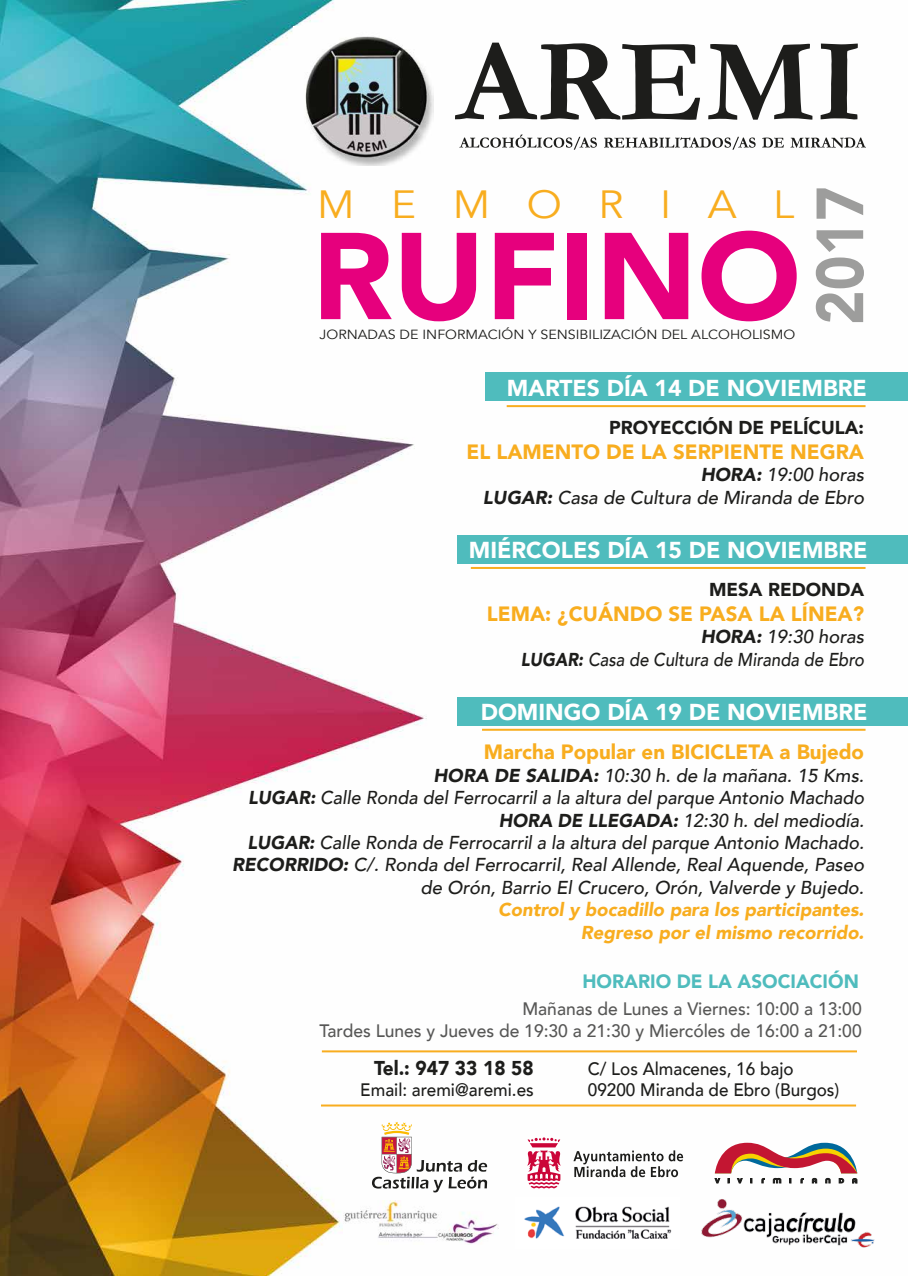
<style>
.page{position:relative;width:908px;height:1276px;background:#fff}
.page>*{position:absolute;margin:0;border:0;box-sizing:border-box;transform-origin:0 0}
.t1{font:900 121.8px "Avenir";color:#e6007d}
.t2{font:900 65.8px "Avenir";color:#9d9d9c;scale:.89 1}
.t3{font:39.3px "Avenir";letter-spacing:.87em;color:#f8ad1f;scale:1.07 1}
.t4{font:900 23px "Avenir";color:#fff}
.t5{font:900 20.6px "Avenir";color:#f8ad1f}
.t6{font:900 20px "Avenir";color:#1d1d1b;scale:.95 1}
.t7{font:900 19.2px "Avenir";color:#4fbcbd}
.t8{font:italic 500 18.7px/22.4px "Avenir";color:#1d1d1b;text-align:right}
.t9{font:italic 900 18.7px/22.4px "Avenir";color:#f8ad1f;text-align:right}
.t10{font:900 18.7px "Avenir";color:#1d1d1b}
.t11{font:500 18px/21.6px "Avenir";color:#575756;text-align:right}
.t12{font:500 18px/21px "Avenir";color:#1d1d1b;scale:.95 1}
.t13{font:13.2px "Avenir";color:#1d1d1b;scale:1.07 1}
.s1{font-weight:900}
</style>
<div class="page">
<img style="left:0;top:0;width:866px;height:1276px">
<div style="left:485px;top:372px;width:422px;height:29px;background:#4fbcbd"></div>
<div style="left:457px;top:535px;width:450px;height:29px;background:#4fbcbd"></div>
<div style="left:457px;top:697px;width:450px;height:29px;background:#4fbcbd"></div>
<img style="left:293px;top:27px;width:140px;height:139px">
<svg style="left:459px;top:135px;width:137px;height:15px"></svg>
<svg style="left:603px;top:137px;width:152px;height:13px"></svg>
<svg style="left:761px;top:138px;width:22px;height:10px"></svg>
<svg style="left:790px;top:138px;width:75px;height:10px"></svg>
<svg style="left:455px;top:43px;width:244px;height:77px"></svg>
<svg style="left:708px;top:44px;width:104px;height:76px"></svg>
<svg style="left:820px;top:44px;width:37px;height:75px"></svg>
<hr style="left:506px;top:405px;width:359px;height:2px;background:#f8ad1f">
<hr style="left:470px;top:567px;width:395px;height:2px;background:#f8ad1f">
<hr style="left:482px;top:729px;width:383px;height:2px;background:#f8ad1f">
<svg style="left:372px;top:1121px;width:115px;height:71px"></svg>
<svg style="left:527px;top:1137px;width:33px;height:51px"></svg>
<svg style="left:573px;top:1150px;width:109px;height:27px"></svg>
<svg style="left:714px;top:1142px;width:142px;height:41px"></svg>
<img style="left:690px;top:1186px;width:185px;height:73px">
<img style="left:515px;top:1197px;width:164px;height:51px">
<img style="left:343px;top:1201px;width:155px;height:43px">
<hr style="left:322px;top:1050px;width:534px;height:2px;background:#f8ad1f">
<hr style="left:321px;top:1104px;width:534px;height:2px;background:#f8ad1f">
<h3 class="t3" style="left:317px;top:181px;width:447px">MEMORIAL</h3>
<h1 class="t1" style="left:312px;top:172px;width:490px">RUFINO</h1>
<p class="t13" style="left:319px;top:327px;width:446px">JORNADAS DE INFORMACIÓN Y SENSIBILIZACIÓN DEL ALCOHOLISMO</p>
<h2 class="t2" style="left:783px;top:325px;width:157px;rotate:-90deg">2017</h2>
<p class="t4" style="left:506px;top:368px;width:361px">MARTES DÍA 14 DE NOVIEMBRE</p>
<p class="t10" style="left:608px;top:412px;width:256px">PROYECCIÓN DE PELÍCULA:</p>
<p class="t5" style="left:466px;top:434px;width:399px">EL LAMENTO DE LA SERPIENTE NEGRA</p>
<p class="t8" style="left:483px;top:464px;width:382px"><span class="s1">HORA:</span> 19:00 horas<br><span class="s1">LUGAR:</span> Casa de Cultura de Miranda de Ebro</p>
<p class="t4" style="left:468px;top:530px;width:400px">MIÉRCOLES DÍA 15 DE NOVIEMBRE</p>
<p class="t10" style="left:708px;top:573px;width:156px">MESA REDONDA</p>
<p class="t5" style="left:486px;top:596px;width:378px">LEMA: ¿CUÁNDO SE PASA LA LÍNEA?</p>
<p class="t8" style="left:520px;top:626px;width:344px"><span class="s1">HORA:</span> 19:30 horas<br><span class="s1">LUGAR:</span> Casa de Cultura de Miranda de Ebro</p>
<p class="t4" style="left:480px;top:692px;width:388px">DOMINGO DÍA 19 DE NOVIEMBRE</p>
<p class="t5" style="left:483px;top:734px;width:381px">Marcha Popular en BICICLETA a Bujedo</p>
<p class="t8" style="left:232px;top:764px;width:633px"><span class="s1">HORA DE SALIDA:</span> 10:30 h. de la mañana. 15 Kms.<br><span class="s1">LUGAR:</span> Calle Ronda del Ferrocarril a la altura del parque Antonio Machado <span class="s1">HORA DE LLEGADA:</span> 12:30 h. del mediodía.<br><span class="s1">LUGAR:</span> Calle Ronda de Ferrocarril a la altura del parque Antonio Machado.<br><span class="s1">RECORRIDO:</span> C/. Ronda del Ferrocarril, Real Allende, Real Aquende, Paseo de Orón, Barrio El Crucero, Orón, Valverde y Bujedo.</p>
<p class="t9" style="left:498px;top:898px;width:367px">Control y bocadillo para los participantes.<br>Regreso por el mismo recorrido.</p>
<p class="t7" style="left:582px;top:965px;width:278px">HORARIO DE LA ASOCIACIÓN</p>
<p class="t11" style="left:319px;top:997px;width:543px">Mañanas de Lunes a Viernes: 10:00 a 13:00<br>Tardes Lunes y Jueves de 19:30 a 21:30 y Miercóles de 16:00 a 21:00</p>
<p class="t6" style="left:374px;top:1051px;width:170px">Tel.: 947 33 18 58</p>
<p class="t12" style="left:360px;top:1078px;width:184px">Email: aremi@aremi.es</p>
<p class="t12" style="left:587px;top:1057px;width:266px">C/ Los Almacenes, 16 bajo<br>09200 Miranda de Ebro (Burgos)</p>
</div>
